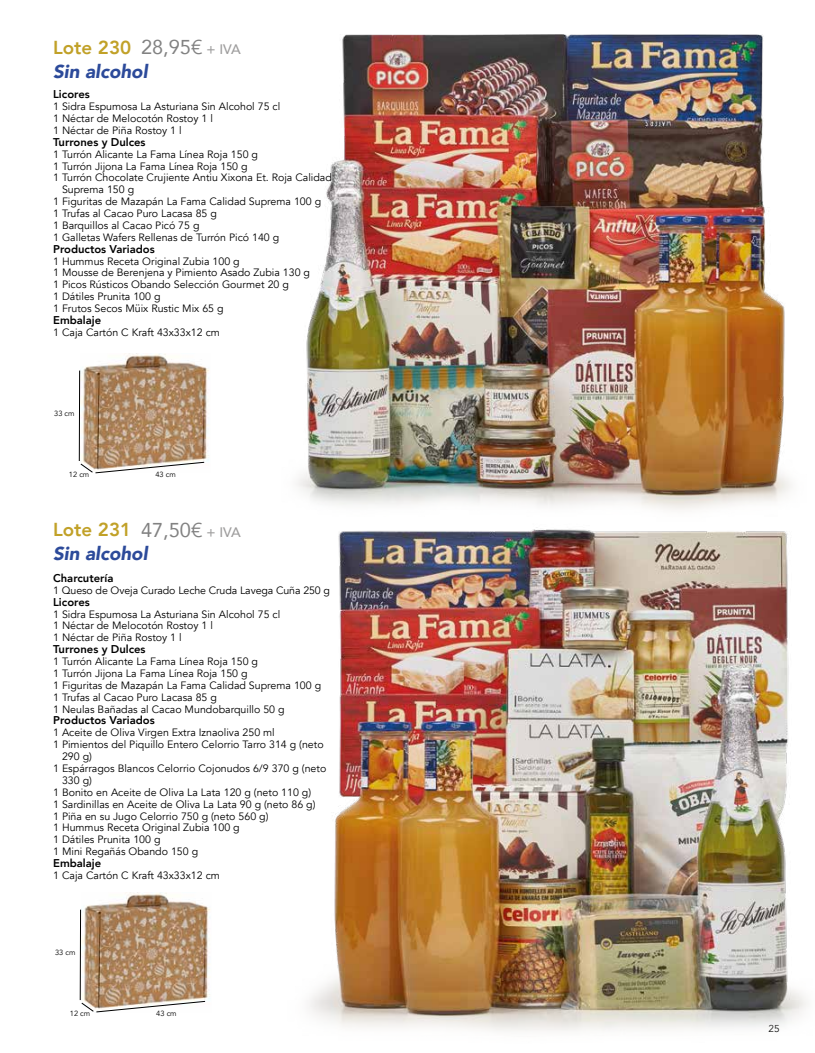
<style>
.page{position:relative;width:815px;height:1053px;background:#fff}
.page>*{position:absolute;margin:0;border:0;box-sizing:border-box;transform-origin:0 0}
.t1{font:20px "Avenir";color:#828282}
.t2{font:italic 900 18.75px "Avenir";color:#2c4a9a}
.t3{font:800 18.75px "Avenir";color:#c1a128}
.t4{font:800 11.25px "Avenir";color:#000}
.t5{font:10.62px/11.9px "Avenir";color:#000}
.t6{font:10px "Avenir";color:#000}
.t7{font:7.5px "Avenir";color:#000}
.s1{font-weight:500;font-size:13.75px;color:#9e9d9d}
</style>
<div class="page">
<img style="left:81px;top:892px;width:129px;height:110px">
<svg style="left:81px;top:1000px;width:124px;height:12px"></svg>
<hr style="left:80px;top:909px;width:1px;height:90px;background:#000">
<img style="left:80px;top:353px;width:129px;height:109px">
<svg style="left:80px;top:462px;width:125px;height:11px"></svg>
<hr style="left:79px;top:370px;width:1px;height:91px;background:#000">
<img style="left:304px;top:34px;width:481px;height:441px">
<img style="left:296px;top:475px;width:512px;height:556px">
<h1 class="t1" style="left:141px;top:31px;width:101px">28,95€ <span class="s1">+ IVA</span></h1>
<h2 class="t3" style="left:53px;top:33px;width:80px">Lote 230</h2>
<h2 class="t2" style="left:53px;top:56px;width:96px">Sin alcohol</h2>
<p class="t4" style="left:53px;top:86px;width:38px">Licores</p>
<p class="t5" style="left:53px;top:101px;width:229px">1 Sidra Espumosa La Asturiana Sin Alcohol 75 cl<br>1 Néctar de Melocotón Rostoy 1 l<br>1 Néctar de Piña Rostoy 1 l</p>
<p class="t4" style="left:53px;top:133px;width:94px">Turrones y Dulces</p>
<p class="t5" style="left:53px;top:148px;width:206px">1 Turrón Alicante La Fama Línea Roja 150 g</p>
<p class="t5" style="left:53px;top:160px;width:196px">1 Turrón Jijona La Fama Línea Roja 150 g</p>
<p class="t5" style="left:53px;top:172px;width:280px">1 Turrón Chocolate Crujiente Antiu Xixona Et. Roja Calidad</p>
<p class="t5" style="left:62px;top:184px;width:74px">Suprema 150 g</p>
<p class="t5" style="left:53px;top:196px;width:270px">1 Figuritas de Mazapán La Fama Calidad Suprema 100 g</p>
<p class="t5" style="left:53px;top:208px;width:165px">1 Trufas al Cacao Puro Lacasa 85 g</p>
<p class="t5" style="left:53px;top:219px;width:148px">1 Barquillos al Cacao Picó 75 g</p>
<p class="t5" style="left:53px;top:231px;width:228px">1 Galletas Wafers Rellenas de Turrón Picó 140 g</p>
<p class="t4" style="left:53px;top:240px;width:103px">Productos Variados</p>
<p class="t5" style="left:53px;top:255px;width:258px">1 Hummus Receta Original Zubia 100 g<br>1 Mousse de Berenjena y Pimiento Asado Zubia 130 g 1 Picos Rústicos Obando Selección Gourmet 20 g<br>1 Dátiles Prunita 100 g<br>1 Frutos Secos Müix Rustic Mix 65 g</p>
<p class="t4" style="left:53px;top:311px;width:50px">Embalaje</p>
<p class="t5" style="left:53px;top:326px;width:168px">1 Caja Cartón C Kraft 43x33x12 cm</p>
<p class="t7" style="left:54px;top:408px;width:22px">33 cm</p>
<p class="t7" style="left:69px;top:470px;width:22px">12 cm</p>
<p class="t7" style="left:155px;top:469px;width:22px">43 cm</p>
<h2 class="t3" style="left:53px;top:515px;width:80px">Lote 231</h2>
<h1 class="t1" style="left:141px;top:513px;width:101px">47,50€ <span class="s1">+ IVA</span></h1>
<h2 class="t2" style="left:53px;top:538px;width:96px">Sin alcohol</h2>
<p class="t4" style="left:53px;top:569px;width:62px">Charcutería</p>
<p class="t5" style="left:53px;top:584px;width:278px">1 Queso de Oveja Curado Leche Cruda Lavega Cuña 250 g</p>
<p class="t4" style="left:53px;top:593px;width:38px">Licores</p>
<p class="t5" style="left:53px;top:608px;width:229px">1 Sidra Espumosa La Asturiana Sin Alcohol 75 cl<br>1 Néctar de Melocotón Rostoy 1 l<br>1 Néctar de Piña Rostoy 1 l</p>
<p class="t4" style="left:53px;top:640px;width:94px">Turrones y Dulces</p>
<p class="t5" style="left:53px;top:655px;width:270px">1 Turrón Alicante La Fama Línea Roja 150 g<br>1 Turrón Jijona La Fama Línea Roja 150 g<br>1 Figuritas de Mazapán La Fama Calidad Suprema 100 g 1 Trufas al Cacao Puro Lacasa 85 g<br>1 Neulas Bañadas al Cacao Mundobarquillo 50 g</p>
<p class="t4" style="left:53px;top:711px;width:103px">Productos Variados</p>
<p class="t5" style="left:53px;top:727px;width:223px">1 Aceite de Oliva Virgen Extra Iznaoliva 250 ml</p>
<p class="t5" style="left:53px;top:738px;width:272px">1 Pimientos del Piquillo Entero Celorrio Tarro 314 g (neto</p>
<p class="t5" style="left:62px;top:750px;width:31px">290 g)</p>
<p class="t5" style="left:53px;top:762px;width:275px">1 Espárragos Blancos Celorrio Cojonudos 6/9 370 g (neto</p>
<p class="t5" style="left:62px;top:774px;width:31px">330 g)</p>
<p class="t5" style="left:53px;top:786px;width:260px">1 Bonito en Aceite de Oliva La Lata 120 g (neto 110 g)</p>
<p class="t5" style="left:53px;top:798px;width:264px">1 Sardinillas en Aceite de Oliva La Lata 90 g (neto 86 g)</p>
<p class="t5" style="left:53px;top:810px;width:217px">1 Piña en su Jugo Celorrio 750 g (neto 560 g)</p>
<p class="t5" style="left:53px;top:822px;width:188px">1 Hummus Receta Original Zubia 100 g</p>
<p class="t5" style="left:53px;top:833px;width:109px">1 Dátiles Prunita 100 g</p>
<p class="t5" style="left:53px;top:845px;width:147px">1 Mini Regañás Obando 150 g</p>
<p class="t4" style="left:53px;top:854px;width:50px">Embalaje</p>
<p class="t5" style="left:53px;top:869px;width:168px">1 Caja Cartón C Kraft 43x33x12 cm</p>
<p class="t7" style="left:55px;top:947px;width:22px">33 cm</p>
<p class="t7" style="left:70px;top:1009px;width:22px">12 cm</p>
<p class="t7" style="left:156px;top:1008px;width:22px">43 cm</p>
<p class="t6" style="left:768px;top:1022px;width:13px">25</p>
</div>
